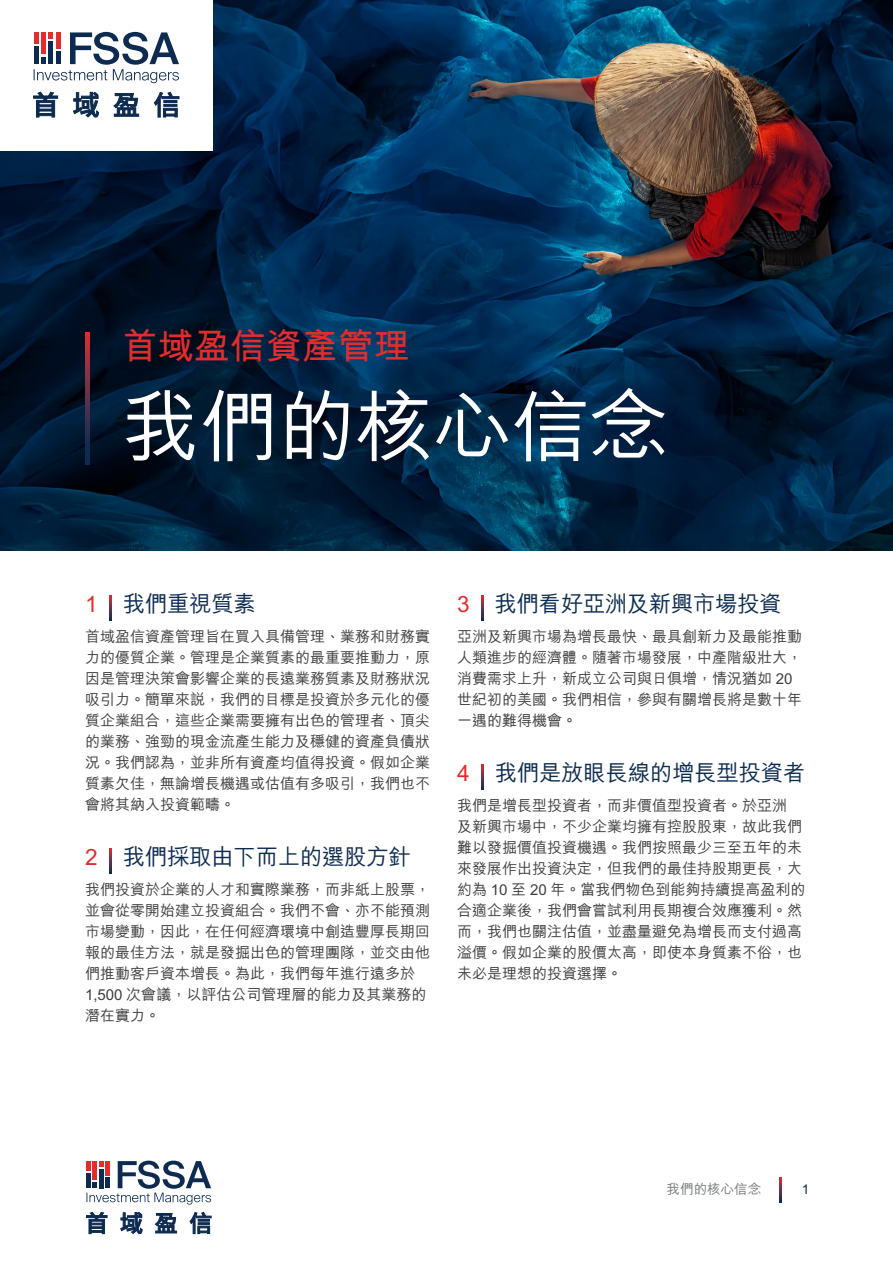
<style>
.page{position:relative;width:893px;height:1263px;background:#fff}
.page>*{position:absolute;margin:0;border:0;box-sizing:border-box;transform-origin:0 0}
.t1{font:500 78px "M Hei HK";color:#fff}
.cover_1{font:700 36px "M Hei HK";color:#e32c2c}
.Heading{font:500 22.5px "M Hei HK";letter-spacing:-.015em;color:#0d2b51}
.Body_Copy{font:500 15px/21px "M Hei HK";color:#3e3e3f}
.bottom{font:500 13.5px "M Hei HK";color:#76787b}
.page_no{font:700 13.5px "M Hei HK";color:#0d2b51}
.s1{color:#e32c2c}
</style>
<div class="page">
<img style="left:0;top:0;width:893px;height:551px">
<svg style="left:779px;top:1177px;width:2px;height:25px"></svg>
<svg style="left:85px;top:333px;width:5px;height:131px"></svg>
<div style="left:0;top:0;width:213px;height:151px;background:#fff"></div>
<svg style="left:109px;top:595px;width:2px;height:25px"></svg>
<svg style="left:109px;top:848px;width:2px;height:25px"></svg>
<svg style="left:481px;top:596px;width:2px;height:24px"></svg>
<svg style="left:481px;top:764px;width:2px;height:25px"></svg>
<svg style="left:33px;top:92px;width:25px;height:25px"></svg>
<svg style="left:73px;top:92px;width:26px;height:25px"></svg>
<svg style="left:114px;top:93px;width:25px;height:23px"></svg>
<svg style="left:154px;top:92px;width:25px;height:25px"></svg>
<svg style="left:34px;top:32px;width:145px;height:51px"></svg>
<svg style="left:86px;top:1212px;width:21px;height:22px"></svg>
<svg style="left:121px;top:1212px;width:21px;height:22px"></svg>
<svg style="left:155px;top:1213px;width:22px;height:20px"></svg>
<svg style="left:190px;top:1212px;width:21px;height:22px"></svg>
<svg style="left:87px;top:1160px;width:124px;height:44px"></svg>
<p class="cover_1" style="left:122px;top:319px;width:290px">首域盈信資產管理</p>
<p class="t1" style="left:122px;top:370px;width:547px">我們的核心信念</p>
<p class="Heading" style="left:85px;top:588px;width:172px"><span class="s1">1</span> 我們重視質素</p>
<p class="Body_Copy" style="left:85px;top:625px;width:346px;text-align:justify">首域盈信資產管理旨在買入具備管理、業務和財務實力的優質企業。管理是企業質素的最重要推動力，原因是管理決策會影響企業的長遠業務質素及財務狀況吸引力。簡單來說，我們的目標是投資於多元化的優質企業組合，這些企業需要擁有出色的管理者、頂尖的業務、強勁的現金流產生能力及穩健的資產負債狀況。我們認為，並非所有資產均值得投資。假如企業質素欠佳，無論增長機遇或估值有多吸引，我們也不會將其納入投資範疇。</p>
<p class="Heading" style="left:85px;top:840px;width:328px"><span class="s1">2</span> 我們採取由下而上的選股方針</p>
<p class="Body_Copy" style="left:85px;top:878px;width:346px">我們投資於企業的人才和實際業務，而非紙上股票，並會從零開始建立投資組合。我們不會、亦不能預測市場變動，因此，在任何經濟環境中創造豐厚長期回報的最佳方法，就是發掘出色的管理團隊，並交由他們推動客戶資本增長。為此，我們每年進行遠多於<br>1,500 次會議，以評估公司管理層的能力及其業務的潛在實力。</p>
<p class="Heading" style="left:457px;top:587px;width:326px"><span class="s1">3</span> 我們看好亞洲及新興市場投資</p>
<p class="Body_Copy" style="left:457px;top:625px;width:346px">亞洲及新興市場為增長最快、最具創新力及最能推動人類進步的經濟體。隨著市場發展，中產階級壯大，消費需求上升，新成立公司與日俱增，情況猶如 20世紀初的美國。我們相信，參與有關增長將是數十年一遇的難得機會。</p>
<p class="Heading" style="left:457px;top:757px;width:350px"><span class="s1">4</span> 我們是放眼長線的增長型投資者</p>
<p class="Body_Copy" style="left:457px;top:794px;width:350px">我們是增長型投資者，而非價值型投資者。於亞洲及新興市場中，不少企業均擁有控股股東，故此我們難以發掘價值投資機遇。我們按照最少三至五年的未來發展作出投資決定，但我們的最佳持股期更長，大約為 10 至 20 年。當我們物色到能夠持續提高盈利的合適企業後，我們會嘗試利用長期複合效應獲利。然而，我們也關注估值，並盡量避免為增長而支付過高溢價。假如企業的股價太高，即使本身質素不俗，也未必是理想的投資選擇。</p>
<p class="bottom" style="left:667px;top:1179px;width:96px">我們的核心信念</p>
<p class="page_no" style="left:802px;top:1179px;width:9px">1</p>
</div>
